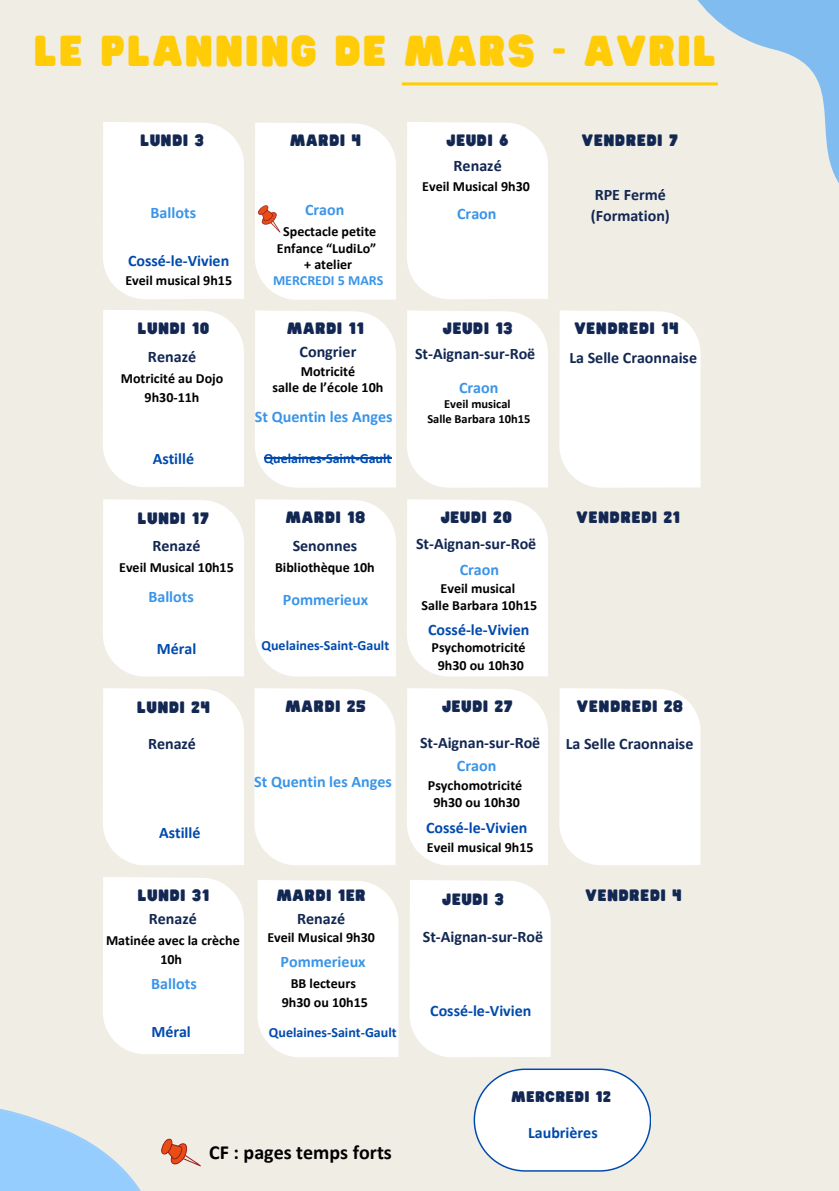
<style>
.page{position:relative;width:839px;height:1191px;background:#fff}
.page>*{position:absolute;margin:0;border:0;box-sizing:border-box;transform-origin:0 0}
.t1{font:38px "Hitand Run";letter-spacing:.07em;color:#ffcc07}
.t2{font:700 20px "Calibri";color:#000}
.t3{font:700 16px/21.4px "Calibri";color:#122752}
.t4{font:700 16px "Calibri";color:#3a95e8}
.t5{font:700 16px "Calibri";color:#004aad}
.t6{font:14.4px "Hitand Run";letter-spacing:.065em;color:#122752}
.t7{font:700 14px/16.4px "Calibri";color:#000;text-align:center}
.t8{font:700 14px "Calibri";color:#004aad}
.t9{font:700 14px "Calibri";color:#3a95e8}
.t10{font:13.4px "Hitand Run";letter-spacing:.065em;color:#122752}
.t11{font:700 12.4px/14.6px "Calibri";color:#000;text-align:center}
</style>
<div class="page">
<div style="left:0;top:0;width:838px;height:1191px;background:#f0ede4"></div>
<hr style="left:402px;top:82px;width:315px;height:3px;background:#ffcc07">
<svg style="left:0;top:1108px;width:201px;height:83px"></svg>
<div style="left:255px;top:311px;width:141px;height:177px;background:#fff"></div>
<div style="left:407px;top:311px;width:141px;height:177px;background:#fff"></div>
<div style="left:407px;top:122px;width:141px;height:177px;background:#fff"></div>
<div style="left:255px;top:499px;width:141px;height:178px;background:#fff"></div>
<div style="left:407px;top:499px;width:141px;height:178px;background:#fff"></div>
<div style="left:254px;top:688px;width:141px;height:177px;background:#fff"></div>
<div style="left:407px;top:688px;width:141px;height:177px;background:#fff"></div>
<div style="left:559px;top:311px;width:141px;height:177px;background:#fff"></div>
<div style="left:559px;top:688px;width:141px;height:177px;background:#fff"></div>
<div style="left:103px;top:688px;width:141px;height:177px;background:#fff"></div>
<div style="left:103px;top:310px;width:141px;height:177px;background:#fff"></div>
<div style="left:103px;top:499px;width:141px;height:178px;background:#fff"></div>
<div style="left:103px;top:877px;width:141px;height:177px;background:#fff"></div>
<div style="left:103px;top:122px;width:141px;height:177px;background:#fff"></div>
<div style="left:257px;top:880px;width:141px;height:177px;background:#fff"></div>
<div style="left:410px;top:880px;width:140px;height:177px;background:#fff"></div>
<div style="left:255px;top:123px;width:141px;height:177px;background:#fff"></div>
<hr style="left:264px;top:458px;width:127px;height:1px;background:#004aad">
<svg style="left:473px;top:1069px;width:177px;height:103px"></svg>
<svg style="left:654px;top:0;width:184px;height:182px"></svg>
<h1 class="t1" style="left:34px;top:19px;width:683px">LE PLANNING DE MARS - AVRIL</h1>
<p class="t6" style="left:140px;top:128px;width:65px">LUNDI 3</p>
<p class="t6" style="left:290px;top:128px;width:72px">MARDI 4</p>
<p class="t6" style="left:446px;top:128px;width:63px">JEUDI 6</p>
<p class="t6" style="left:582px;top:128px;width:98px">VENDREDI 7</p>
<p class="t4" style="left:151px;top:202px;width:47px">Ballots</p>
<p class="t4" style="left:305px;top:198px;width:41px">Craon</p>
<p class="t3" style="left:453px;top:155px;width:50px">Renazé</p>
<p class="t7" style="left:422px;top:178px;width:109px">Eveil Musical 9h30</p>
<p class="t4" style="left:457px;top:203px;width:41px">Craon</p>
<p class="t3" style="left:590px;top:184px;width:81px">RPE Fermé (Formation)</p>
<p class="t5" style="left:128px;top:249px;width:103px">Cossé-le-Vivien</p>
<p class="t7" style="left:125px;top:272px;width:108px">Eveil musical 9h15</p>
<p class="t7" style="left:277px;top:223px;width:101px">Spectacle petite<br>Enfance “LudiLo” + atelier</p>
<p class="t9" style="left:273px;top:271px;width:112px">MERCREDI 5 MARS</p>
<p class="t6" style="left:138px;top:316px;width:73px">LUNDI 10</p>
<p class="t6" style="left:287px;top:316px;width:78px">MARDI 11</p>
<p class="t6" style="left:443px;top:316px;width:71px">JEUDI 13</p>
<p class="t6" style="left:574px;top:316px;width:105px">VENDREDI 14</p>
<p class="t3" style="left:148px;top:346px;width:50px">Renazé</p>
<p class="t7" style="left:121px;top:369px;width:104px;line-height:18.6px">Motricité au Dojo<br>9h30-11h</p>
<p class="t3" style="left:299px;top:341px;width:58px">Congrier</p>
<p class="t7" style="left:272px;top:362px;width:112px">Motricité<br>salle de l’école 10h</p>
<p class="t4" style="left:255px;top:405px;width:139px">St Quentin les Anges</p>
<p class="t3" style="left:415px;top:343px;width:122px">St-Aignan-sur-Roë</p>
<p class="t4" style="left:459px;top:376px;width:41px">Craon</p>
<p class="t11" style="left:427px;top:397px;width:104px">Eveil musical<br>Salle Barbara 10h15</p>
<p class="t3" style="left:569px;top:347px;width:129px">La Selle Craonnaise</p>
<p class="t5" style="left:153px;top:448px;width:43px">Astillé</p>
<p class="t8" style="left:264px;top:448px;width:129px">Quelaines-Saint-Gault</p>
<p class="t6" style="left:138px;top:506px;width:73px">LUNDI 17</p>
<p class="t6" style="left:286px;top:505px;width:81px">MARDI 18</p>
<p class="t6" style="left:441px;top:505px;width:72px">JEUDI 20</p>
<p class="t6" style="left:576px;top:505px;width:105px">VENDREDI 21</p>
<p class="t3" style="left:152px;top:535px;width:49px">Renazé</p>
<p class="t7" style="left:119px;top:559px;width:116px">Eveil Musical 10h15</p>
<p class="t4" style="left:148px;top:586px;width:47px">Ballots</p>
<p class="t3" style="left:293px;top:535px;width:66px">Senonnes</p>
<p class="t7" style="left:275px;top:559px;width:101px">Bibliothèque 10h</p>
<p class="t4" style="left:283px;top:588px;width:87px">Pommerieux</p>
<p class="t3" style="left:416px;top:533px;width:122px">St-Aignan-sur-Roë</p>
<p class="t4" style="left:460px;top:558px;width:41px">Craon</p>
<p class="t7" style="left:421px;top:580px;width:117px">Eveil musical<br>Salle Barbara 10h15</p>
<p class="t5" style="left:428px;top:618px;width:103px">Cossé-le-Vivien</p>
<p class="t5" style="left:157px;top:638px;width:41px">Méral</p>
<p class="t8" style="left:261px;top:635px;width:129px">Quelaines-Saint-Gault</p>
<p class="t7" style="left:431px;top:638px;width:95px">Psychomotricité</p>
<p class="t7" style="left:438px;top:657px;width:88px">9h30 ou 10h30</p>
<p class="t6" style="left:137px;top:695px;width:74px">LUNDI 24</p>
<p class="t6" style="left:285px;top:694px;width:81px">MARDI 25</p>
<p class="t6" style="left:442px;top:694px;width:72px">JEUDI 27</p>
<p class="t6" style="left:577px;top:694px;width:107px">VENDREDI 28</p>
<p class="t3" style="left:148px;top:733px;width:49px">Renazé</p>
<p class="t3" style="left:420px;top:732px;width:122px">St-Aignan-sur-Roë</p>
<p class="t3" style="left:565px;top:733px;width:129px">La Selle Craonnaise</p>
<p class="t4" style="left:254px;top:771px;width:139px">St Quentin les Anges</p>
<p class="t4" style="left:457px;top:754px;width:41px">Craon</p>
<p class="t7" style="left:428px;top:776px;width:96px;line-height:17.6px">Psychomotricité<br>9h30 ou 10h30</p>
<p class="t5" style="left:159px;top:821px;width:43px">Astillé</p>
<p class="t5" style="left:426px;top:816px;width:103px">Cossé-le-Vivien</p>
<p class="t7" style="left:427px;top:839px;width:108px">Eveil musical 9h15</p>
<p class="t6" style="left:138px;top:883px;width:73px">LUNDI 31</p>
<p class="t6" style="left:277px;top:883px;width:90px">MARDI 1ER</p>
<p class="t6" style="left:442px;top:887px;width:63px">JEUDI 3</p>
<p class="t6" style="left:585px;top:883px;width:97px">VENDREDI 4</p>
<p class="t3" style="left:149px;top:908px;width:49px">Renazé</p>
<p class="t7" style="left:106px;top:931px;width:135px;line-height:18.6px">Matinée avec la crèche<br>10h</p>
<p class="t4" style="left:151px;top:972px;width:47px">Ballots</p>
<p class="t3" style="left:297px;top:907px;width:50px">Renazé</p>
<p class="t7" style="left:267px;top:929px;width:109px">Eveil Musical 9h30</p>
<p class="t4" style="left:280px;top:950px;width:87px">Pommerieux</p>
<p class="t7" style="left:282px;top:974px;width:88px;line-height:18.6px">BB lecteurs<br>9h30 ou 10h15</p>
<p class="t3" style="left:423px;top:926px;width:122px">St-Aignan-sur-Roë</p>
<p class="t5" style="left:430px;top:1000px;width:103px">Cossé-le-Vivien</p>
<p class="t5" style="left:151px;top:1020px;width:41px">Méral</p>
<p class="t8" style="left:269px;top:1022px;width:129px">Quelaines-Saint-Gault</p>
<p class="t10" style="left:511px;top:1086px;width:101px">MERCREDI 12</p>
<p class="t5" style="left:528px;top:1121px;width:71px">Laubrières</p>
<h2 class="t2" style="left:209px;top:1138px;width:184px">CF : pages temps forts</h2>
</div>
